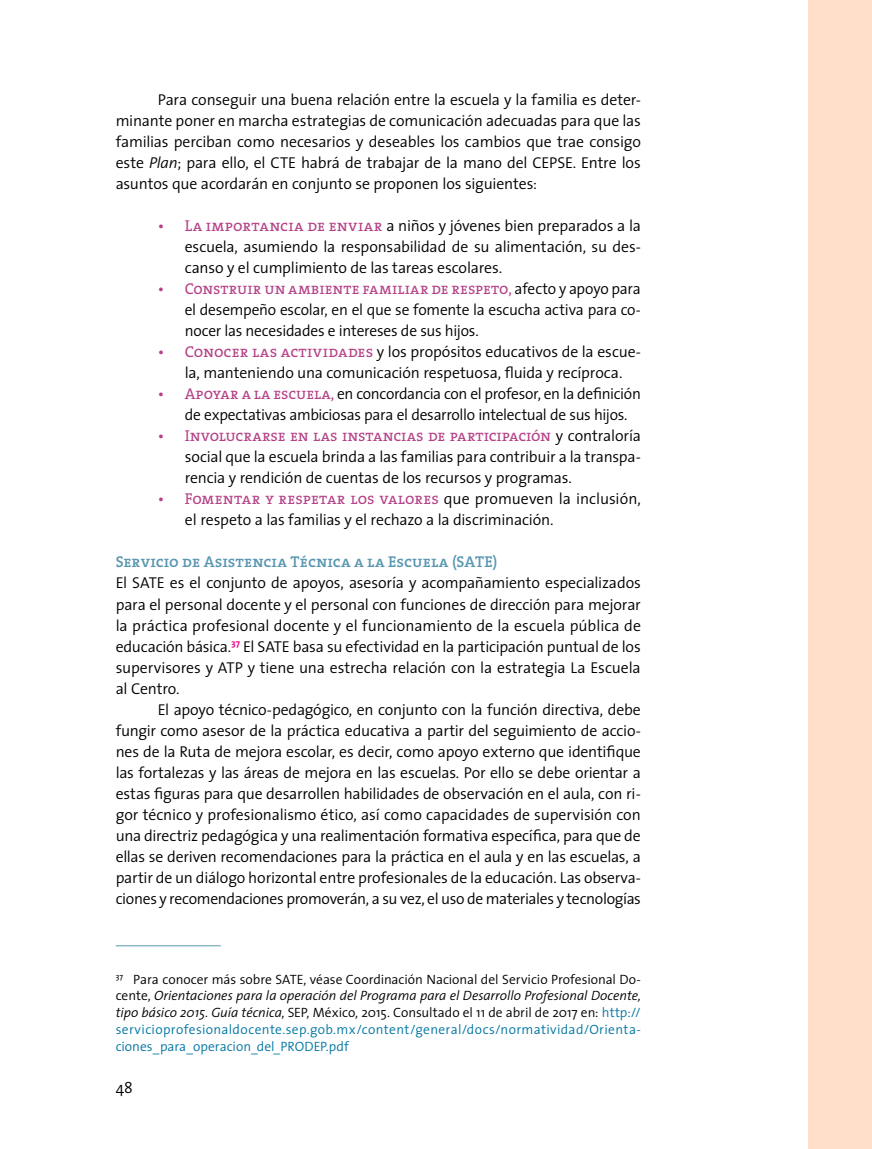
<style>
.page{position:relative;width:872px;height:1149px;background:#fff}
.page>*{position:absolute;margin:0;border:0;box-sizing:border-box;transform-origin:0 0}
.t1{font:300 15.75px/21px "The Sans";letter-spacing:-.015em;color:#000;text-align:justify}
.t2{font:15.75px "The Serif Regular Caps";color:#b54288}
.t3{font:15.75px "The Serif Semi Bold Caps";letter-spacing:-.005em;color:#5997b1}
.t4{font:300 13.5px/16.8px "The Sans";letter-spacing:.005em;color:#000;text-align:justify}
.s1{font-style:italic}
.s2{font-family:"The Serif Regular Caps";font-weight:400;color:#b54288}
.s3{font-family:"The Sans";font-weight:300;color:#000}
.s4{color:#0076a3}
</style>
<div class="page">
<div style="left:809px;top:0;width:63px;height:1148px;background:#ffdeca"></div>
<hr style="left:116px;top:945px;width:105px;height:1px;background:#5997b1">
<p class="t1" style="left:116px;top:89px;width:527px;text-indent:42px">Para conseguir una buena relación entre la escuela y la familia es deter&shy;minante poner en marcha estrategias de comunicación adecuadas para que las familias perciban como necesarios y deseables los cambios que trae consigo este <span class="s1">Plan</span>; para ello, el CTE habrá de trabajar de la mano del CEPSE. Entre los asuntos que acordarán en conjunto se proponen los siguientes:</p>
<p class="t1" style="left:185px;top:215px;width:458px;text-indent:-27px"><span class="s2">• La importancia de enviar</span> a niños y jóvenes bien preparados a la escuela, asumiendo la responsabilidad de su alimentación, su des&shy;canso y el cumplimiento de las tareas escolares.</p>
<p class="t2" style="left:158px;top:276px;width:485px">• Construir un ambiente familiar de respeto, <span class="s3">afecto y apoyo para</span></p>
<p class="t1" style="left:185px;top:299px;width:458px">el desempeño escolar, en el que se fomente la escucha activa para co&shy;nocer las necesidades e intereses de sus hijos.</p>
<p class="t1" style="left:158px;top:341px;width:484px;text-align:center"><span class="s2">• Conocer las actividades</span> y los propósitos educativos de la escue&shy;la, manteniendo una comunicación respetuosa, fluida y recíproca.</p>
<p class="t1" style="left:185px;top:383px;width:458px;text-indent:-27px"><span class="s2">• Apoyar a la escuela,</span> en concordancia con el profesor, en la definición de expectativas ambiciosas para el desarrollo intelectual de sus hijos.</p>
<p class="t2" style="left:158px;top:423px;width:484px">• Involucrarse en las instancias de participación <span class="s3">y contraloría</span></p>
<p class="t1" style="left:185px;top:446px;width:457px">social que la escuela brinda a las familias para contribuir a la transpa&shy;rencia y rendición de cuentas de los recursos y programas.</p>
<p class="t2" style="left:158px;top:486px;width:485px">• Fomentar y respetar los valores <span class="s3">que promueven la inclusión,</span></p>
<p class="t1" style="left:185px;top:509px;width:370px">el respeto a las familias y el rechazo a la discriminación.</p>
<p class="t3" style="left:116px;top:549px;width:383px">Servicio de Asistencia Técnica a la Escuela (SATE)</p>
<p class="t1" style="left:116px;top:572px;width:527px">El SATE es el conjunto de apoyos, asesoría y acompañamiento especializados para el personal docente y el personal con funciones de dirección para mejorar la práctica profesional docente y el funcionamiento de la escuela pública de educación básica.<sup>37</sup> El SATE basa su efectividad en la participación puntual de los supervisores y ATP y tiene una estrecha relación con la estrategia La Escuela al Centro.</p>
<p class="t1" style="left:116px;top:698px;width:527px;text-indent:42px">El apoyo técnico-pedagógico, en conjunto con la función directiva, debe fungir como asesor de la práctica educativa a partir del seguimiento de accio&shy;nes de la Ruta de mejora escolar, es decir, como apoyo externo que identifique las fortalezas y las áreas de mejora en las escuelas. Por ello se debe orientar a estas figuras para que desarrollen habilidades de observación en el aula, con ri&shy;gor técnico y profesionalismo ético, así como capacidades de supervisión con una directriz pedagógica y una realimentación formativa específica, para que de ellas se deriven recomendaciones para la práctica en el aula y en las escuelas, a partir de un diálogo horizontal entre profesionales de la educación. Las observa&shy;ciones y recomendaciones promoverán, a su vez, el uso de materiales y tecnologías</p>
<p class="t4" style="left:116px;top:969px;width:527px"><sup>37</sup> Para conocer más sobre SATE, véase Coordinación Nacional del Servicio Profesional Do&shy;cente, <span class="s1">Orientaciones para la operación del Programa para el Desarrollo Profesional Docente, tipo básico 2015. Guía técnica</span>, SEP, México, 2015. Consultado el 11 de abril de 2017 en: <span class="s4">http:// servicioprofesionaldocente.sep.gob.mx/content/general/docs/normatividad/Orienta&shy;ciones_para_operacion_del_PRODEP.pdf</span></p>
<p class="t1" style="left:116px;top:1076px;width:19px">48</p>
</div>
